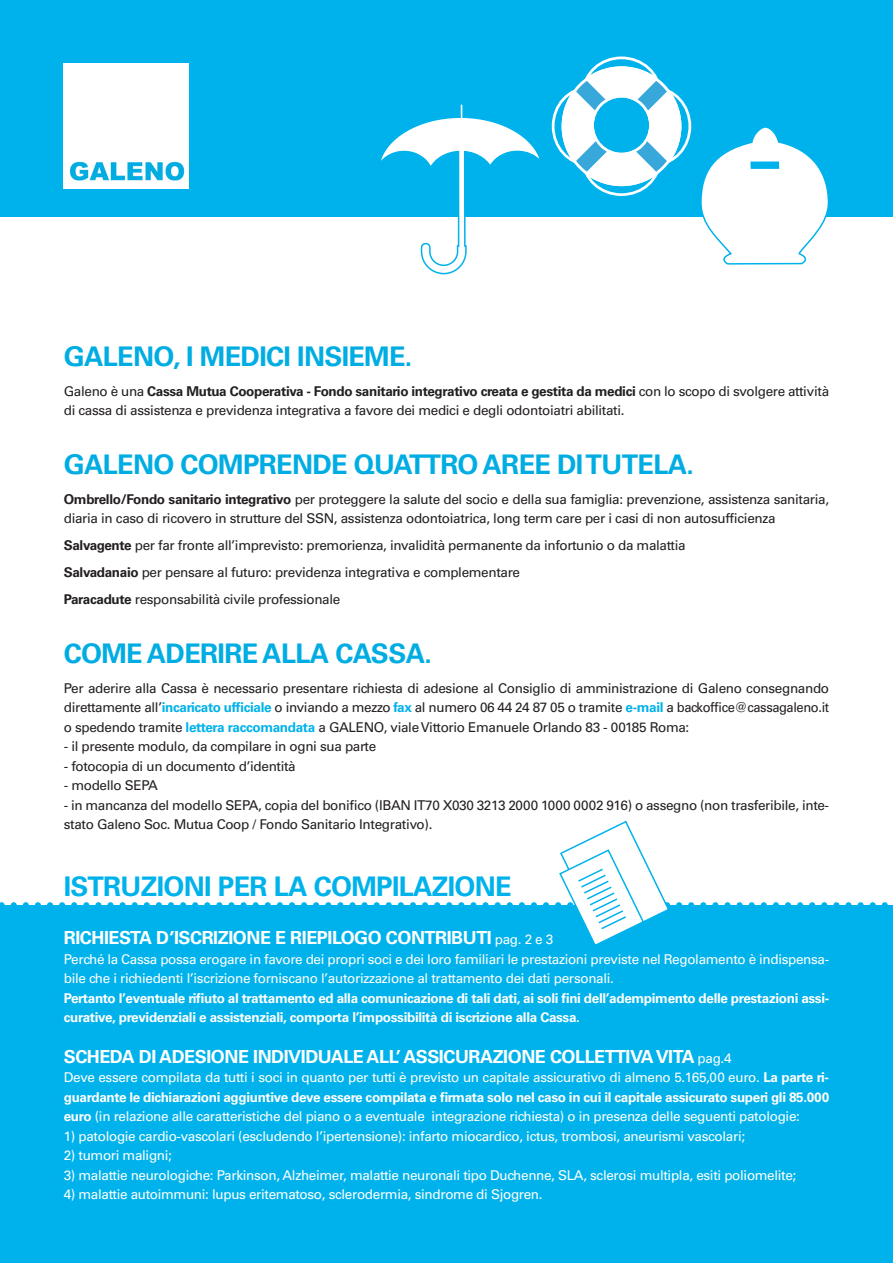
<style>
.page{position:relative;width:893px;height:1263px;background:#fff}
.page>*{position:absolute;margin:0;border:0;box-sizing:border-box;transform-origin:0 0}
.t1{font:700 27px "Univers";letter-spacing:-.025em;color:#00ade3}
.t2{font:700 27px "Univers";letter-spacing:-.025em;color:#00b2eb}
.t3{font:700 18px "Univers";letter-spacing:-.025em;color:#fff}
.t4{font:13.5px/19.5px "Univers";letter-spacing:-.025em;color:#231f20}
.t5{font:13.5px/19.5px "Univers";letter-spacing:-.025em;color:#fff}
.t6{font:700 13.5px/19.5px "Univers";letter-spacing:-.025em;color:#fff}
.s1{font-weight:700}
.s2{font-weight:700;color:#00b2eb}
.s3{font-weight:400;font-size:13.5px}
</style>
<div class="page">
<div style="left:0;top:905px;width:893px;height:358px;background:#00b2eb"></div>
<div style="left:0;top:0;width:893px;height:216px;background:#00b2eb"></div>
<img style="left:64px;top:64px;width:125px;height:125px">
<svg style="left:376px;top:104px;width:168px;height:171px"></svg>
<svg style="left:552px;top:57px;width:139px;height:139px"></svg>
<svg style="left:701px;top:127px;width:129px;height:138px"></svg>
<svg style="left:0;top:820px;width:888px;height:124px"></svg>
<h1 class="t1" style="left:64px;top:340px;width:350px">GALENO, I MEDICI INSIEME.</h1>
<p class="t4" style="left:64px;top:381px;width:767px">Galeno è una <span class="s1">Cassa Mutua Cooperativa - Fondo sanitario integrativo creata e gestita da medici</span> con lo scopo di svolgere attività di cassa di assistenza e previdenza integrativa a favore dei medici e degli odontoiatri abilitati.</p>
<h1 class="t1" style="left:64px;top:448px;width:632px">GALENO COMPRENDE QUATTRO AREE DI TUTELA.</h1>
<p class="t4" style="left:64px;top:489px;width:767px"><span class="s1">Ombrello/Fondo sanitario integrativo</span> per proteggere la salute del socio e della sua famiglia: prevenzione, assistenza sanitaria, diaria in caso di ricovero in strutture del SSN, assistenza odontoiatrica, long term care per i casi di non autosufficienza</p>
<p class="t4" style="left:64px;top:532px;width:623px;line-height:27px"><span class="s1">Salvagente</span> per far fronte all’imprevisto: premorienza, invalidità permanente da infortunio o da malattia<br><span class="s1">Salvadanaio</span> per pensare al futuro: previdenza integrativa e complementare<br><span class="s1">Paracadute</span> responsabilità civile professionale</p>
<h1 class="t1" style="left:64px;top:637px;width:370px">COME ADERIRE ALLA CASSA.</h1>
<p class="t4" style="left:64px;top:678px;width:767px;text-align:justify">Per aderire alla Cassa è necessario presentare richiesta di adesione al Consiglio di amministrazione di Galeno consegnando direttamente all’<span class="s2">incaricato ufficiale</span> o inviando a mezzo <span class="s2">fax</span> al numero 06 44 24 87 05 o tramite <span class="s2">e-mail</span> a backoffice@cassagaleno.it o spedendo tramite <span class="s2">lettera raccomandata</span> a GALENO, viale Vittorio Emanuele Orlando 83 - 00185 Roma:</p>
<p class="t4" style="left:64px;top:737px;width:314px">- il presente modulo, da compilare in ogni sua parte</p>
<p class="t4" style="left:64px;top:756px;width:234px">- fotocopia di un documento d’identità</p>
<p class="t4" style="left:64px;top:776px;width:96px">- modello SEPA</p>
<p class="t4" style="left:64px;top:795px;width:767px">- in mancanza del modello SEPA, copia del bonifico (IBAN IT70 X030 3213 2000 1000 0002 916) o assegno (non trasferibile, inte&shy;stato Galeno Soc. Mutua Coop / Fondo Sanitario Integrativo).</p>
<h1 class="t2" style="left:64px;top:870px;width:449px">ISTRUZIONI PER LA COMPILAZIONE</h1>
<h2 class="t3" style="left:64px;top:927px;width:491px">RICHIESTA D’ISCRIZIONE E RIEPILOGO CONTRIBUTI <span class="s3">pag. 2 e 3</span></h2>
<p class="t5" style="left:64px;top:949px;width:767px">Perché la Cassa possa erogare in favore dei propri soci e dei loro familiari le prestazioni previste nel Regolamento è indispensa&shy;bile che i richiedenti l’iscrizione forniscano l’autorizzazione al trattamento dei dati personali.</p>
<p class="t6" style="left:64px;top:988px;width:767px">Pertanto l’eventuale rifiuto al trattamento ed alla comunicazione di tali dati, ai soli fini dell’adempimento delle prestazioni assi&shy;curative, previdenziali e assistenziali, comporta l’impossibilità di iscrizione alla Cassa.</p>
<h2 class="t3" style="left:64px;top:1046px;width:669px">SCHEDA DI ADESIONE INDIVIDUALE ALL’ ASSICURAZIONE COLLETTIVA VITA <span class="s3">pag.4</span></h2>
<p class="t5" style="left:64px;top:1068px;width:767px;text-align:justify">Deve essere compilata da tutti i soci in quanto per tutti è previsto un capitale assicurativo di almeno 5.165,00 euro. <span class="s1">La parte ri&shy;guardante le dichiarazioni aggiuntive deve essere compilata e firmata solo nel caso in cui il capitale assicurato superi gli 85.000 euro</span> (in relazione alle caratteristiche del piano o a eventuale integrazione richiesta) o in presenza delle seguenti patologie:</p>
<p class="t5" style="left:64px;top:1126px;width:683px">1) patologie cardio-vascolari (escludendo l’ipertensione): infarto miocardico, ictus, trombosi, aneurismi vascolari;</p>
<p class="t5" style="left:64px;top:1146px;width:110px">2) tumori maligni;</p>
<p class="t5" style="left:64px;top:1165px;width:734px">3) malattie neurologiche: Parkinson, Alzheimer, malattie neuronali tipo Duchenne, SLA, sclerosi multipla, esiti poliomelite;</p>
<p class="t5" style="left:64px;top:1185px;width:480px">4) malattie autoimmuni: lupus eritematoso, sclerodermia, sindrome di Sjogren.</p>
</div>
